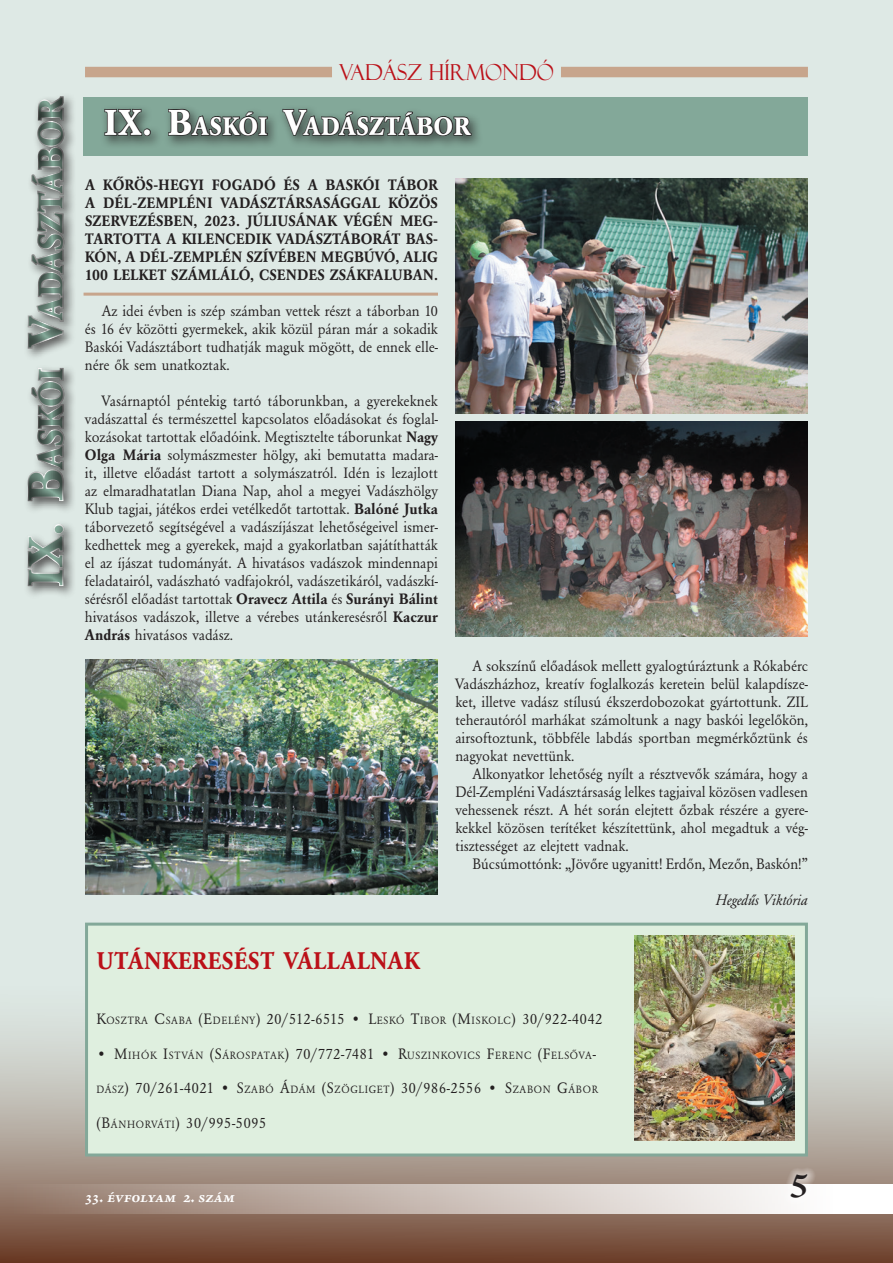
<style>
.page{position:relative;width:893px;height:1263px;background:#dee9e5}
.page>*{position:absolute;margin:0;border:0;box-sizing:border-box;transform-origin:0 0}
.t1{font:italic 700 36px "Adobe Jenson Pro";color:#231f20}
.t2{font:700 expanded 35.25px "URW Garamond TOT";letter-spacing:-.005em;color:#85aa9a;scale:.95 1}
.t3{font:700 expanded 26.4px "URW Garamond TOT";color:#fff;scale:.95 1}
.t4{font:700 25.2px "URW Garamond TOT";letter-spacing:.195em;color:#bb1018;scale:.95 1}
.t5{font:22.05px "Felix Titling";color:#bb1018;scale:.95 1}
.t6{font:italic 700 16.5px "Adobe Jenson Pro";color:#fff}
.t7{font:15.75px/18px "URW Garamond TOT";color:#231f20;text-align:justify;scale:.95 1}
.t8{font:700 15.75px/18px "URW Garamond TOT";letter-spacing:.195em;color:#231f20;scale:.95 1}
.t9{font:15.75px/34.5px "URW Garamond TOT";letter-spacing:.05em;color:#231f20;scale:.95 1}
.t10{font:italic 15.75px "URW Garamond TOT";color:#231f20;scale:.95 1}
.t11{font:10.95px "URW Garamond TOT";letter-spacing:.07em;color:#231f20;scale:.95 1}
.s1{font-size:50.4px}
.s2{font-size:37.8px}
.s3{font-weight:700}
.s4{font-size:10.95px}
.s5{font-weight:700;font-size:15.75px}
.s6{font-size:15.75px}
</style>
<div class="page">
<svg style="left:0;top:1025px;width:893px;height:238px;background:#988071"></svg>
<div style="left:0;top:1184px;width:893px;height:30px;background:linear-gradient(to right,#917667,#fff)"></div>
<svg style="left:783px;top:1167px;width:33px;height:39px"></svg>
<div style="left:85px;top:67px;width:247px;height:10px;background:#c7a58c"></div>
<div style="left:561px;top:67px;width:247px;height:10px;background:#c7a58c"></div>
<svg style="left:26px;top:96px;width:48px;height:499px"></svg>
<div style="left:84px;top:98px;width:724px;height:58px;background:#83a899"></div>
<div style="left:100px;top:104px;width:384px;height:45px;background:#231f20;opacity:.75"></div>
<svg style="left:104px;top:108px;width:39px;height:28px"></svg>
<div style="left:143px;top:128px;width:8px;height:8px;border:2px solid #231f20;border-radius:50%"></div>
<svg style="left:167px;top:108px;width:102px;height:29px"></svg>
<svg style="left:282px;top:108px;width:190px;height:29px"></svg>
<img style="left:85px;top:659px;width:353px;height:236px">
<img style="left:455px;top:179px;width:353px;height:235px">
<img style="left:455px;top:421px;width:353px;height:215px">
<hr style="left:84px;top:293px;width:354px;height:3px;background:#c7a58c">
<div style="left:87px;top:924px;width:719px;height:231px;background:#dfefdf"></div>
<div style="left:85px;top:923px;width:723px;height:233px;border:3px solid #83a899"></div>
<img style="left:635px;top:935px;width:159px;height:206px">
<h2 class="t2" style="left:30px;top:587px;width:517px;rotate:-90deg"><span class="s1">IX. B</span>ASKÓI <span class="s1">V</span>ADÁSZTÁBOR</h2>
<h3 class="t5" style="left:339px;top:59px;width:227px">VADÁSZ HÍRMONDÓ</h3>
<h3 class="t3" style="left:104px;top:111px;width:387px"><span class="s2">IX. B</span>ASKÓI <span class="s2">V</span>ADÁSZTÁBOR</h3>
<p class="t8" style="left:85px;top:175px;width:373px">A KŐRÖS-HEGYI FOGADÓ ÉS A BASKÓI TÁBOR A DÉL-ZEMPLÉNI VADÁSZTÁRSASÁGGAL KÖZÖS SZERVEZÉSBEN, 2023. JÚLIUSÁNAK VÉGÉN MEG-TARTOTTA A KILENC EDIK VADÁSZTÁBORÁT BAS-KÓN, A DÉL-ZEMPLÉN SZÍVÉBEN MEGBÚVÓ, ALIG 100 LELKET SZÁMLÁLÓ, CSENDES ZSÁKFALUBAN.</p>
<p class="t7" style="left:85px;top:301px;width:373px;text-indent:17px">Az idei évben is szép számban vettek részt a táborban 10 és 16 év közötti gyermekek, akik közül páran már a sokadik Baskói Vadásztábort tudhatják maguk mögött, de ennek elle&shy;nére ők sem unatkoztak.</p>
<p class="t7" style="left:85px;top:391px;width:373px;text-indent:17px">Vasárnaptól péntekig tartó táborunkban, a gyerekeknek vadászattal és természettel kapcsolatos előadásokat és foglal&shy;kozásokat tartottak előadóink. Megtisztelte táborunkat <span class="s3">NAGY OLGA MÁRIA</span> solymászmester hölgy, aki bemutatta madara&shy;it, illetve előadást tartott a solymászatról. Idén is lezajlott az elmaradhatatlan Diana Nap, ahol a megyei Vadászhölgy Klub tagjai, játékos erdei vetélkedőt tartottak. <span class="s3">BALÓNÉ JUTKA </span>táborvezető segítségével a vadászíjászat lehetőségeivel ismer&shy;kedhettek meg a gyerekek, majd a gyakorlatban sajátíthatták el az íjászat tudományát. A hivatásos vadászok mindennapi feladatairól, vadászható vadfajokról, vadászetikáról, vadászkí&shy;sérésről előadást tartottak <span class="s3">ORAVECZ ATTILA</span> és <span class="s3">SURÁNYI BÁLINT </span>hivatásos vadászok, illetve a vérebes utánkeresésről <span class="s3">KACZUR ANDRÁS</span> hivatásos vadász.</p>
<h3 class="t4" style="left:97px;top:946px;width:338px">UTÁNKERESÉST VÁLLALNAK</h3>
<p class="t7" style="left:455px;top:656px;width:372px;text-indent:17px">A sokszínű előadások mellett gyalogtúráztunk a Rókabérc Vadászházhoz, kreatív foglalkozás keretein belül kalapdísze&shy;ket, illetve vadász stílusú ékszerdobozokat gyártottunk. ZIL teherautóról marhákat számoltunk a nagy baskói legelőkön, airsoftoztunk, többféle labdás sportban megmérkőztünk és nagyokat nevettünk.</p>
<p class="t7" style="left:455px;top:764px;width:372px;text-indent:17px">Alkonyatkor lehetőség nyílt a résztvevők számára, hogy a Dél-Zempléni Vadásztársaság lelkes tagjaival közösen vadlesen vehessenek részt. A hét során elejtett őzbak részére a gyere&shy;kekkel közösen terítéket készítettünk, ahol megadtuk a vég&shy;tisztességet az elejtett vadnak.</p>
<p class="t7" style="left:472px;top:854px;width:355px">Búcsúmottónk: „Jövőre ugyanitt! Erdőn, Mezőn, Baskón!”</p>
<p class="t10" style="left:716px;top:891px;width:98px">Hegedűs Viktória</p>
<p class="t9" style="left:97px;top:1002px;width:534px">K<span class="s4">OSZTRA</span> C<span class="s4">SABA</span> (E<span class="s4">DELÉNY</span>) 20/512-6515 <span class="s3">•</span> L<span class="s4">ESKÓ</span> T<span class="s4">IBOR</span> (M<span class="s4">ISKOLC</span>) 30/922-4042</p>
<p class="t11" style="left:97px;top:1049px;width:527px"><span class="s5">•</span> <span class="s6">M</span>IHÓK <span class="s6">I</span>STVÁN <span class="s6">(S</span>ÁROSPATAK<span class="s6">) 70/772-7481</span> <span class="s5">•</span> <span class="s6">R</span>USZINKOVICS <span class="s6">F</span>ERENC <span class="s6">(F</span>ELSŐVA<span class="s6">-</span></p>
<p class="t9" style="left:97px;top:1071px;width:529px"><span class="s4">DÁSZ</span>) 70/261-4021 <span class="s3">•</span> S<span class="s4">ZABÓ</span> Á<span class="s4">DÁM</span> (S<span class="s4">ZÖGLIGET</span>) 30/986-2556 <span class="s3">•</span> S<span class="s4">ZABON</span> G<span class="s4">ÁBOR </span>(B<span class="s4">ÁNHORVÁTI</span>) 30/995-5095</p>
<p class="t6" style="left:85px;top:1187px;width:152px">33. évfolyam 2. szám</p>
<h1 class="t1" style="left:790px;top:1166px;width:20px">5</h1>
</div>
